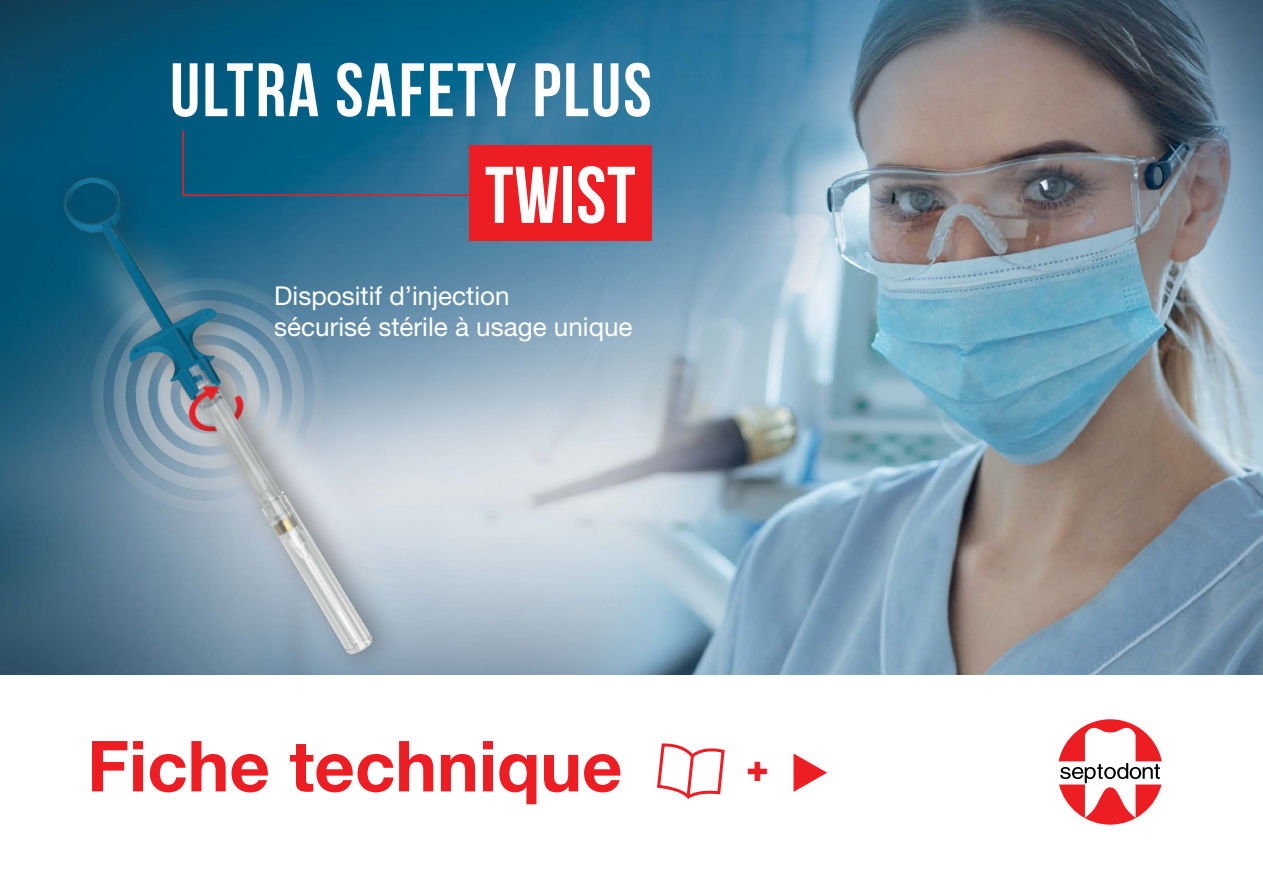
<style>
.page{position:relative;width:1263px;height:893px;background:#fff}
.page>*{position:absolute;margin:0;border:0;box-sizing:border-box;transform-origin:0 0}
.t1{font:700 80.1px "Bebas Neue";letter-spacing:.01em;color:#fff}
.t2{font:700 75.6px "Bebas Neue";letter-spacing:.03em;color:#fff}
.t3{font:700 70.5px "Helvetica Neue LT Std";color:#ed1d24}
.t4{font:800 37.95px "Helvetica Neue LT Std";color:#ed1d24}
.t5{font:26.1px/31.2px "Helvetica Neue LT Std";color:#fff}
</style>
<div class="page">
<svg style="left:657px;top:743px;width:68px;height:56px"></svg>
<img style="left:0;top:0;width:1263px;height:675px">
<div style="left:469px;top:145px;width:182px;height:96px;background:#ed1d24"></div>
<svg style="left:182px;top:129px;width:289px;height:12px;background:#0c6286"></svg>
<img style="left:0;top:141px;width:509px;height:534px">
<svg style="left:1058px;top:719px;width:104px;height:106px"></svg>
<h2 class="t2" style="left:170px;top:49px;width:483px">ULTRA SAFETY PLUS</h2>
<h1 class="t1" style="left:485px;top:151px;width:152px">TWIST</h1>
<p class="t5" style="left:274px;top:279px;width:360px">Dispositif d’injection<br>sécurisé stérile à usage unique</p>
<h3 class="t3" style="left:87px;top:723px;width:537px">Fiche technique</h3>
<h3 class="t4" style="left:746px;top:745px;width:86px">+ ◆</h3>
</div>
